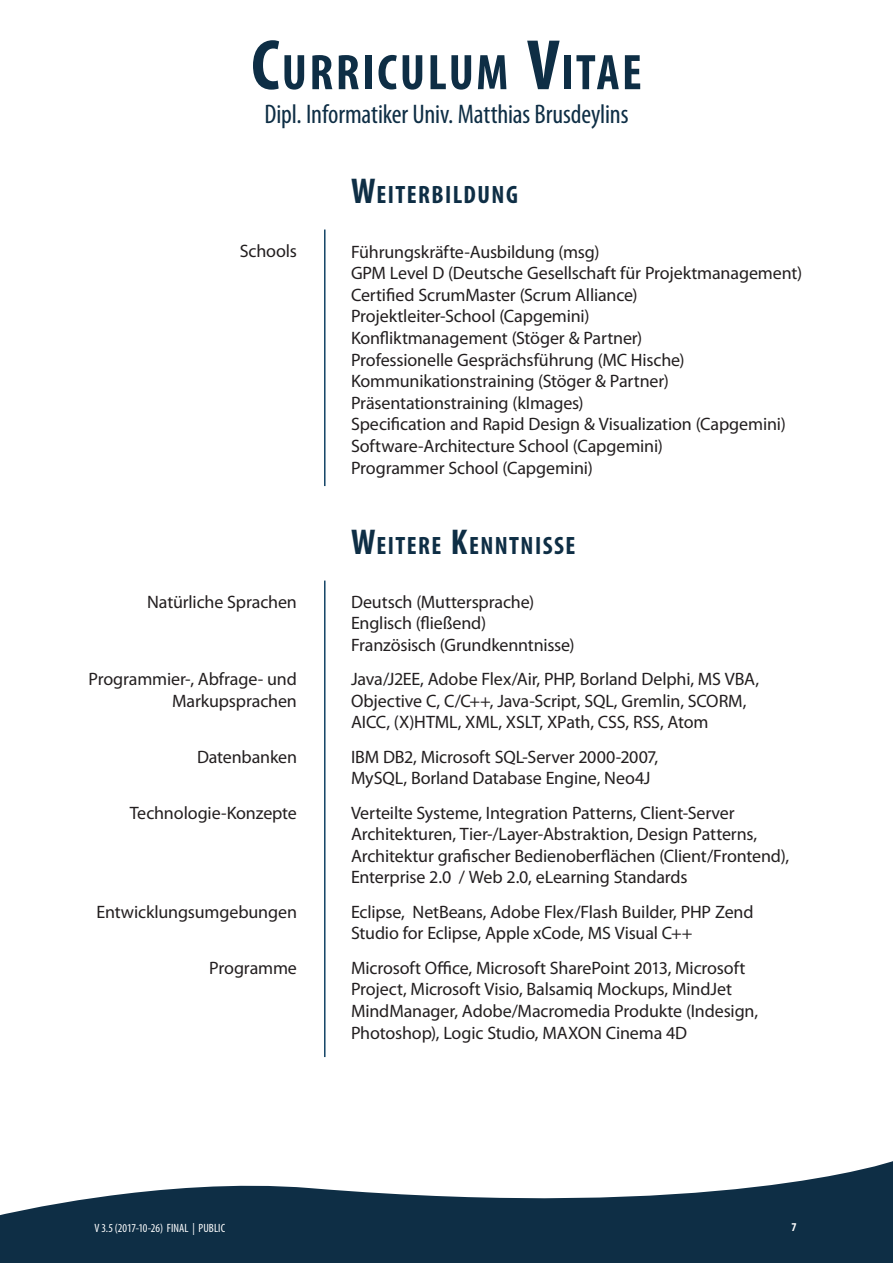
<style>
.page{position:relative;width:893px;height:1263px;background:#fff}
.page>*{position:absolute;margin:0;border:0;box-sizing:border-box;transform-origin:0 0}
.t1{font:700 condensed 50.4px "Myriad Pro";letter-spacing:.05em;color:#0e2e45}
.t2{font:condensed 27px "Myriad Pro";letter-spacing:-.005em;color:#0e2e45}
.Headline_small{font:700 condensed 25.2px "Myriad Pro";letter-spacing:.055em;color:#0e2e45}
.Text{font:18px/21.6px "Myriad Pro";letter-spacing:-.01em;color:#231f20}
.Feldbezeichner{font:18px/21.6px "Myriad Pro";letter-spacing:-.01em;color:#231f20;text-align:right}
.t3{font:condensed 12px "Myriad Pro";letter-spacing:.005em;color:#fff}
.t4{font:700 condensed 12px "Myriad Pro";color:#fff}
.s1{font-size:72px}
.s2{font-size:36px}
</style>
<div class="page">
<svg style="left:0;top:1161px;width:893px;height:102px;fill:#0e2e45"></svg>
<hr style="left:324px;top:581px;width:2px;height:476px;background:#144466">
<hr style="left:324px;top:230px;width:2px;height:256px;background:#144466">
<h1 class="t1" style="left:251px;top:41px;width:392px"><span class="s1">C</span>URRICULUM <span class="s1">V</span>ITAE</h1>
<h2 class="t2" style="left:264px;top:98px;width:366px">Dipl. Informatiker Univ. Matthias Brusdeylins</h2>
<p class="Headline_small" style="left:351px;top:178px;width:168px"><span class="s2">W</span>EITERBILDUNG</p>
<p class="Feldbezeichner" style="left:240px;top:239px;width:59px">Schools</p>
<p class="Text" style="left:351px;top:241px;width:453px">Führungskräfte-Ausbildung (msg)<br>GPM Level D (Deutsche Gesellschaft für Projektmanagement)<br>Certified ScrumMaster (Scrum Alliance)<br>Projektleiter-School (Capgemini)<br>Konfliktmanagement (Stöger &amp; Partner)<br>Professionelle Gesprächsführung (MC Hische)<br>Kommunikationstraining (Stöger &amp; Partner)<br>Präsentationstraining (kImages)<br>Specification and Rapid Design &amp; Visualization (Capgemini)<br>Software-Architecture School (Capgemini)<br>Programmer School (Capgemini)</p>
<p class="Feldbezeichner" style="left:147px;top:590px;width:151px">Natürliche Sprachen</p>
<p class="Feldbezeichner" style="left:88px;top:668px;width:210px">Programmier-, Abfrage- und<br>Markupsprachen</p>
<p class="Feldbezeichner" style="left:197px;top:745px;width:101px">Datenbanken</p>
<p class="Feldbezeichner" style="left:130px;top:801px;width:169px">Technologie-Konzepte</p>
<p class="Feldbezeichner" style="left:96px;top:901px;width:202px">Entwicklungsumgebungen</p>
<p class="Feldbezeichner" style="left:209px;top:957px;width:89px">Programme</p>
<p class="Headline_small" style="left:351px;top:529px;width:226px"><span class="s2">W</span>EITERE <span class="s2">K</span>ENNTNISSE</p>
<p class="Text" style="left:351px;top:590px;width:225px">Deutsch (Muttersprache)<br>Englisch (fließend)<br>Französisch (Grundkenntnisse)</p>
<p class="Text" style="left:351px;top:668px;width:410px">Java/J2EE, Adobe Flex/Air, PHP, Borland Delphi, MS VBA,<br>Objective C, C/C++, Java-Script, SQL, Gremlin, SCORM,<br>AICC, (X)HTML, XML, XSLT, XPath, CSS, RSS, Atom</p>
<p class="Text" style="left:351px;top:745px;width:309px">IBM DB2, Microsoft SQL-Server 2000-2007,<br>MySQL, Borland Database Engine, Neo4J</p>
<p class="Text" style="left:351px;top:801px;width:440px">Verteilte Systeme, Integration Patterns, Client-Server Architekturen, Tier-/Layer-Abstraktion, Design Patterns, Architektur grafischer Bedienoberflächen (Client/Frontend), Enterprise 2.0 / Web 2.0, eLearning Standards</p>
<p class="Text" style="left:351px;top:901px;width:404px">Eclipse, NetBeans, Adobe Flex/Flash Builder, PHP Zend<br>Studio for Eclipse, Apple xCode, MS Visual C++</p>
<p class="Text" style="left:351px;top:957px;width:409px">Microsoft Office, Microsoft SharePoint 2013, Microsoft Project, Microsoft Visio, Balsamiq Mockups, MindJet MindManager, Adobe/Macromedia Produkte (Indesign, Photoshop), Logic Studio, MAXON Cinema 4D</p>
<p class="t3" style="left:94px;top:1221px;width:132px">V 3.5 (2017-10-26) FINAL | PUBLIC</p>
<p class="t4" style="left:791px;top:1220px;width:7px">7</p>
</div>
